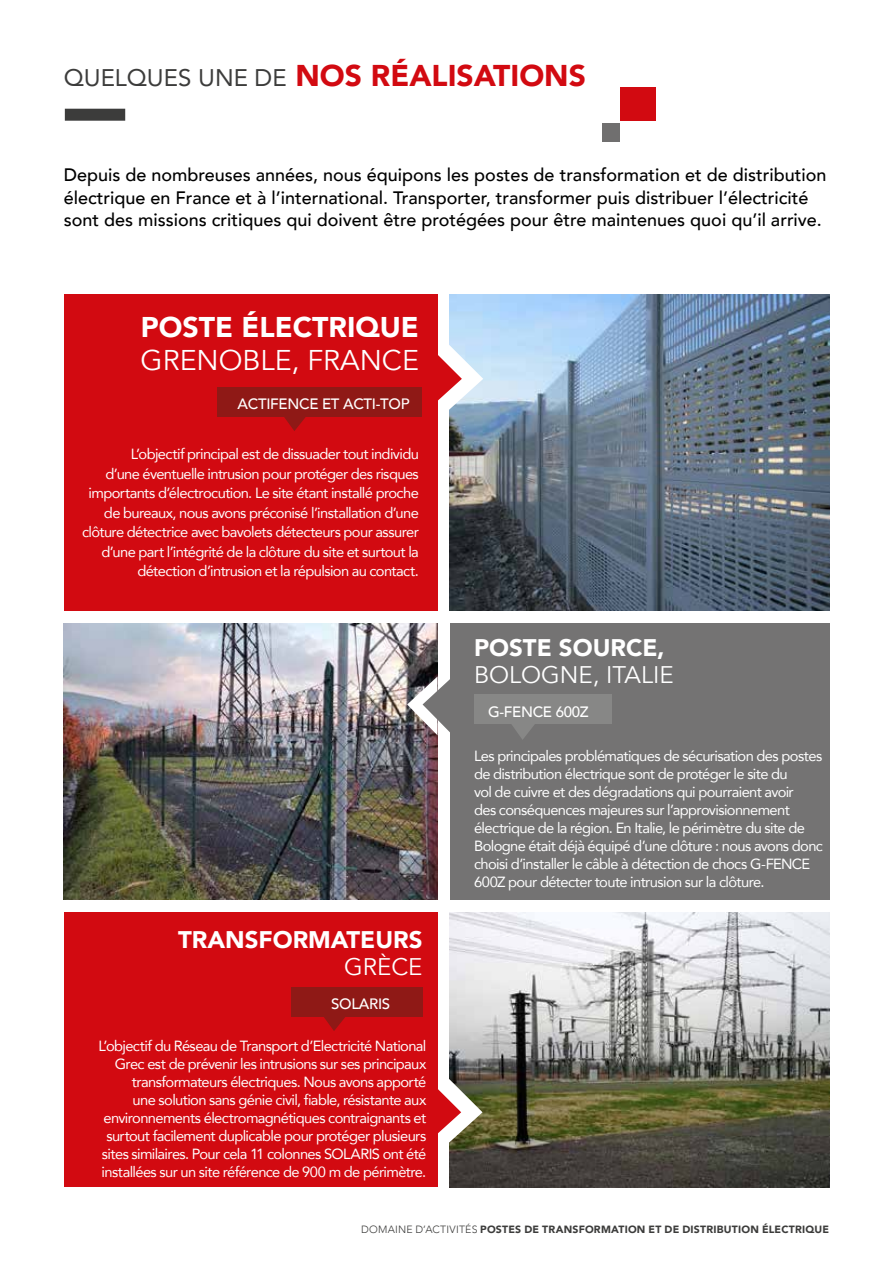
<style>
.page{position:relative;width:893px;height:1263px;background:#fff}
.page>*{position:absolute;margin:0;border:0;box-sizing:border-box;transform-origin:0 0}
.t1{font:900 30px "Avenir";color:#d20a11}
.t2{font:900 28.5px "Avenir";color:#fff}
.t3{font:28.5px "Avenir";color:#fff}
.t4{font:900 24px "Avenir";color:#fff}
.t5{font:24px "Avenir";color:#fff}
.t6{font:500 18px/22.5px "Avenir";color:#000}
.t7{font:500 15px "Avenir";letter-spacing:-.02em;color:#fff}
.t8{font:14.7px/18px "Avenir";letter-spacing:-.04em;color:#fff;text-align:right}
.t9{font:900 10.5px "Avenir";letter-spacing:.02em;color:#3c3c3b}
.s1{font-weight:400;font-size:24px;color:#3c3c3b}
.s2{font-weight:300}
</style>
<div class="page">
<img style="left:64px;top:624px;width:373px;height:276px">
<div style="left:65px;top:109px;width:60px;height:12px;background:#3c3c3b"></div>
<div style="left:602px;top:123px;width:18px;height:18px;background:#706f6f"></div>
<div style="left:620px;top:87px;width:36px;height:34px;background:#d20a11"></div>
<img style="left:450px;top:294px;width:379px;height:317px">
<img style="left:450px;top:912px;width:379px;height:275px">
<div style="left:64px;top:294px;width:373px;height:317px;background:#d20a11"></div>
<div style="left:450px;top:624px;width:379px;height:276px;background:#747373"></div>
<div style="left:64px;top:912px;width:373px;height:275px;background:#d20a11"></div>
<svg style="left:437px;top:340px;width:46px;height:74px"></svg>
<svg style="left:407px;top:676px;width:43px;height:59px"></svg>
<div style="left:217px;top:387px;width:205px;height:30px;background:#8f1916"></div>
<svg style="left:284px;top:417px;width:22px;height:14px"></svg>
<div style="left:474px;top:694px;width:137px;height:30px;background:#878786"></div>
<svg style="left:512px;top:724px;width:23px;height:16px"></svg>
<div style="left:291px;top:987px;width:131px;height:29px;background:#8f1916"></div>
<svg style="left:322px;top:1016px;width:26px;height:15px"></svg>
<svg style="left:437px;top:1073px;width:46px;height:75px"></svg>
<h1 class="t1" style="left:64px;top:50px;width:524px"><span class="s1">QUELQUES UNE DE</span> NOS RÉALISATIONS</h1>
<p class="t6" style="left:64px;top:163px;width:764px">Depuis de nombreuses années, nous équipons les postes de transformation et de distribution électrique en France et à l’international. Transporter, transformer puis distribuer l’électricité sont des missions critiques qui doivent être protégées pour être maintenues quoi qu’il arrive.</p>
<h2 class="t2" style="left:141px;top:303px;width:280px">POSTE ÉLECTRIQUE</h2>
<h2 class="t3" style="left:141px;top:343px;width:280px">GRENOBLE, FRANCE</h2>
<p class="t7" style="left:238px;top:391px;width:174px">ACTIFENCE ET ACTI-TOP</p>
<p class="t8" style="left:82px;top:444px;width:338px;line-height:19.5px">L’objectif principal est de dissuader tout individu<br>d’une éventuelle intrusion pour protéger des risques importants d’électrocution. Le site étant installé proche de bureaux, nous avons préconisé l’installation d’une clôture détectrice avec bavolets détecteurs pour assurer d’une part l’intégrité de la clôture du site et surtout la détection d’intrusion et la répulsion au contact.</p>
<h3 class="t4" style="left:178px;top:919px;width:246px">TRANSFORMATEURS</h3>
<h3 class="t5" style="left:344px;top:953px;width:80px">GRÈCE</h3>
<p class="t7" style="left:331px;top:991px;width:61px">SOLARIS</p>
<p class="t8" style="left:98px;top:1036px;width:329px">L’objectif du Réseau de Transport d’Electricité National Grec est de prévenir les intrusions sur ses principaux transformateurs électriques. Nous avons apporté<br>une solution sans génie civil, fiable, résistante aux environnements électromagnétiques contraignants et surtout facilement duplicable pour protéger plusieurs sites similaires. Pour cela 11 colonnes SOLARIS ont été installées sur un site référence de 900 m de périmètre.</p>
<h3 class="t4" style="left:474px;top:627px;width:192px">POSTE SOURCE,</h3>
<h3 class="t5" style="left:474px;top:660px;width:201px">BOLOGNE, ITALIE</h3>
<p class="t7" style="left:488px;top:699px;width:102px">G-FENCE 600Z</p>
<p class="t8" style="left:474px;top:746px;width:350px;text-align:left">Les principales problématiques de sécurisation des postes de distribution électrique sont de protéger le site du<br>vol de cuivre et des dégradations qui pourraient avoir<br>des conséquences majeures sur l’approvisionnement électrique de la région. En Italie, le périmètre du site de Bologne était déjà équipé d’une clôture : nous avons donc choisi d’installer le câble à détection de chocs G-FENCE 600Z pour détecter toute intrusion sur la clôture.</p>
<p class="t9" style="left:361px;top:1220px;width:470px"><span class="s2">DOMAINE D’ACTIVITÉS</span> POSTES DE TRANSFORMATION ET DE DISTRIBUTION ÉLECTRIQUE</p>
</div>
